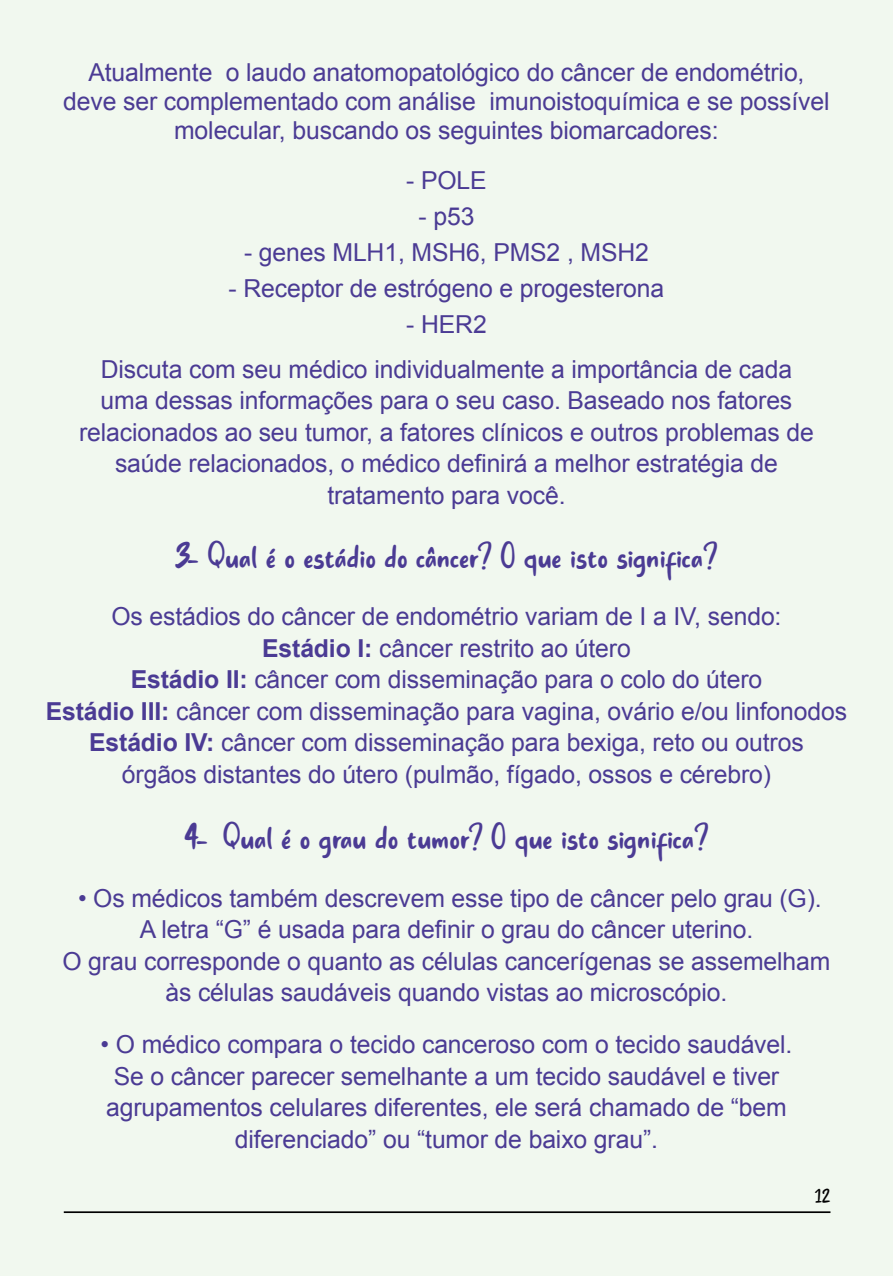
<style>
.page{position:relative;width:893px;height:1276px;background:#f1f8ef}
.page>*{position:absolute;margin:0;border:0;box-sizing:border-box;transform-origin:0 0}
.t1{font:42.75px "Always Lovely";color:#4b3b94}
.t2{font:24.75px/31.5px "Arial";letter-spacing:-.005em;color:#4b3b94;text-align:center}
.t3{font:22.5px "Always Lovely";color:#000}
.s1{font-weight:700}
</style>
<div class="page">
<hr style="left:64px;top:1211px;width:766px;height:2px;background:#000">
<p class="t2" style="left:63px;top:58px;width:768px;line-height:29.2px">Atualmente o laudo anatomopatológico do câncer de endométrio, deve ser complementado com análise imunoistoquímica e se possível molecular, buscando os seguintes biomarcadores:</p>
<p class="t2" style="left:406px;top:164px;width:82px">- POLE</p>
<p class="t2" style="left:419px;top:201px;width:57px">- p53</p>
<p class="t2" style="left:244px;top:237px;width:406px">- genes MLH1, MSH6, PMS2 , MSH2</p>
<p class="t2" style="left:229px;top:273px;width:437px">- Receptor de estrógeno e progesterona</p>
<p class="t2" style="left:101px;top:302px;width:693px;line-height:45px">- HER2<br>Discuta com seu médico individualmente a importância de cada</p>
<p class="t2" style="left:79px;top:385px;width:736px">uma dessas informações para o seu caso. Baseado nos fatores relacionados ao seu tumor, a fatores clínicos e outros problemas de saúde relacionados, o médico definirá a melhor estratégia de tratamento para você.</p>
<h1 class="t1" style="left:175px;top:525px;width:544px">3- Qual é o estádio do câncer? O que isto significa?</h1>
<p class="t2" style="left:46px;top:601px;width:803px">Os estádios do câncer de endométrio variam de I a IV, sendo:<br><span class="s1">Estádio I:</span> câncer restrito ao útero<br><span class="s1">Estádio II:</span> câncer com disseminação para o colo do útero<br><span class="s1">Estádio III:</span> câncer com disseminação para vagina, ovário e/ou linfonodos <span class="s1">Estádio IV:</span> câncer com disseminação para bexiga, reto ou outros<br>órgãos distantes do útero (pulmão, fígado, ossos e cérebro)</p>
<h1 class="t1" style="left:185px;top:806px;width:525px">4- Qual é o grau do tumor? O que isto significa?</h1>
<p class="t2" style="left:62px;top:882px;width:769px">• Os médicos também descrevem esse tipo de câncer pelo grau (G).<br>A letra “G” é usada para definir o grau do câncer uterino.<br>O grau corresponde o quanto as células cancerígenas se assemelham às células saudáveis quando vistas ao microscópio.</p>
<p class="t2" style="left:100px;top:1029px;width:693px">• O médico compara o tecido canceroso com o tecido saudável.<br>Se o câncer parecer semelhante a um tecido saudável e tiver agrupamentos celulares diferentes, ele será chamado de “bem diferenciado” ou “tumor de baixo grau”.</p>
<p class="t3" style="left:814px;top:1179px;width:17px">12</p>
</div>
